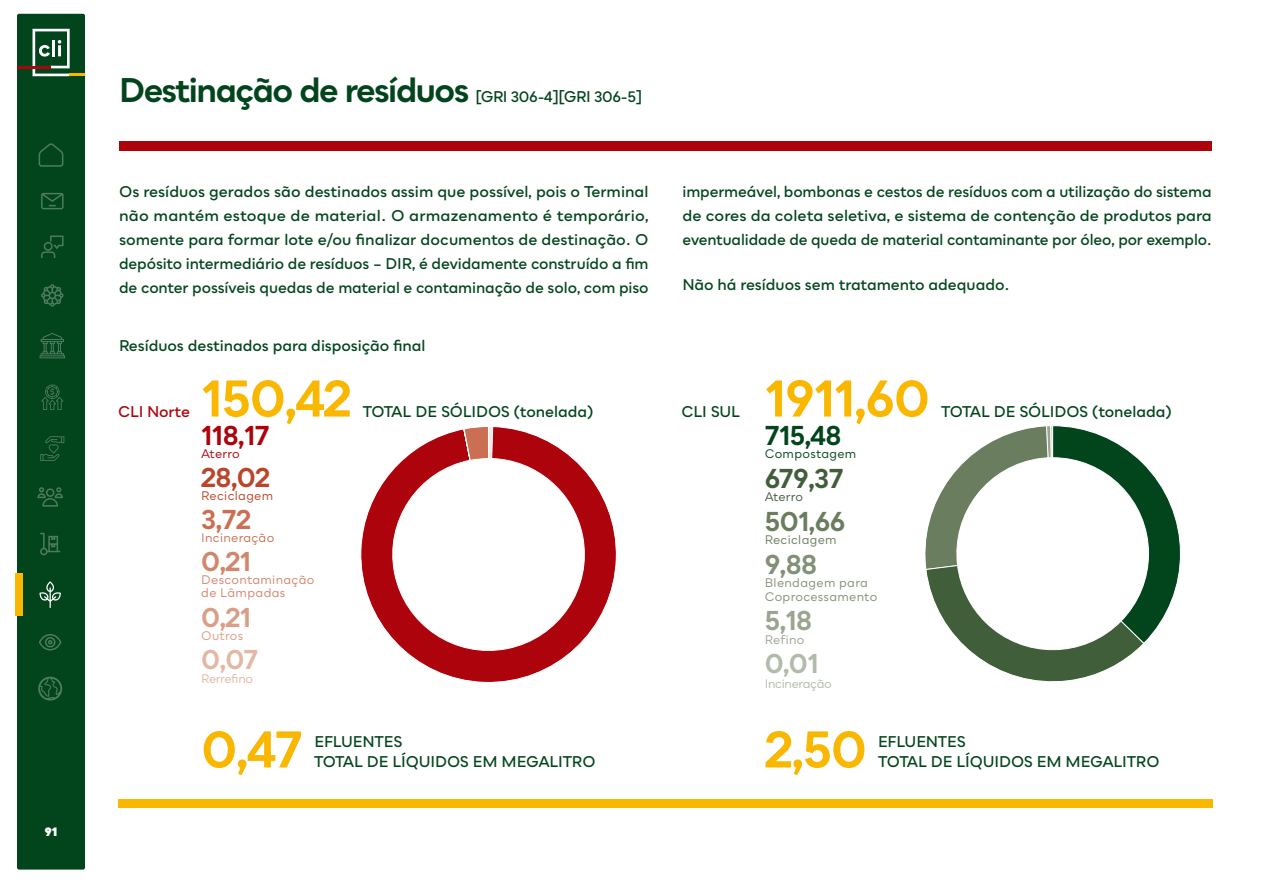
<style>
.page{position:relative;width:1263px;height:893px;background:#fff}
.page>*{position:absolute;margin:0;border:0;box-sizing:border-box;transform-origin:0 0}
.t1{font:700 51px "Bozon";letter-spacing:-.02em;color:#f9b700}
.t2{font:700 33px "Bozon";letter-spacing:-.045em;color:#02451c}
.t3{font:700 27px "Bozon";color:#405e39}
.t4{font:700 27px "Bozon";color:#6a7e5f}
.t5{font:700 27px "Bozon";color:#ac030c}
.t6{font:700 27px "Bozon";color:#02451c}
.t7{font:700 27px "Bozon";color:#bb452b}
.t8{font:700 27px "Bozon";color:#e3b7a3}
.t9{font:700 27px "Bozon";color:#b2bbaa}
.t10{font:700 27px "Bozon";color:#ca6f52}
.t11{font:700 27px "Bozon";color:#d2866b}
.t12{font:700 27px "Bozon";color:#829076}
.t13{font:700 27px "Bozon";color:#da9e86}
.t14{font:700 27px "Bozon";color:#9aa58f}
.t15{font:600 15px/24px "Bozon";letter-spacing:-.01em;color:#02451c;text-align:justify}
.t16{font:600 15px "Bozon";letter-spacing:-.025em;color:#ac030c}
.t17{font:12px/13.2px "Bozon";letter-spacing:.025em;color:#829076}
.t18{font:12px/13.2px "Bozon";letter-spacing:.025em;color:#d2866b}
.t19{font:12px "Bozon";letter-spacing:-.025em;color:#b2bbaa}
.t20{font:12px "Bozon";letter-spacing:.025em;color:#ca6f52}
.t21{font:12px "Bozon";letter-spacing:.025em;color:#02451c}
.t22{font:12px "Bozon";letter-spacing:.03em;color:#bb452b}
.t23{font:12px "Bozon";letter-spacing:.03em;color:#6a7e5f}
.t24{font:12px "Bozon";letter-spacing:-.035em;color:#e3b7a3}
.t25{font:12px "Bozon";letter-spacing:-.005em;color:#405e39}
.t26{font:12px "Bozon";letter-spacing:.015em;color:#da9e86}
.t27{font:12px "Bozon";letter-spacing:.015em;color:#9aa58f}
.t28{font:12px "Bozon";letter-spacing:-.005em;color:#ac030c}
.t29{font:900 12px "Bozon";color:#fff}
.s1{font-weight:600;font-size:15px}
</style>
<div class="page">
<div style="left:118px;top:799px;width:1094px;height:9px;background:#f9b700"></div>
<div style="left:119px;top:141px;width:1093px;height:10px;background:#ac030c"></div>
<svg style="left:361px;top:426px;width:256px;height:257px"></svg>
<svg style="left:463px;top:426px;width:30px;height:38px"></svg>
<svg style="left:925px;top:425px;width:256px;height:257px"></svg>
<div style="left:17px;top:14px;width:68px;height:856px;background:#02451c;border-radius:2px"></div>
<hr style="left:17px;top:66px;width:34px;height:2px;background:#ac030c">
<svg style="left:33px;top:29px;width:52px;height:47px"></svg>
<svg style="left:41px;top:193px;width:23px;height:17px"></svg>
<div style="left:16px;top:137px;width:69px;height:43px;background:#02451c"></div>
<svg style="left:41px;top:235px;width:23px;height:23px"></svg>
<svg style="left:41px;top:284px;width:23px;height:23px"></svg>
<svg style="left:39px;top:333px;width:26px;height:26px"></svg>
<svg style="left:41px;top:384px;width:23px;height:26px"></svg>
<svg style="left:40px;top:436px;width:25px;height:25px"></svg>
<svg style="left:37px;top:487px;width:26px;height:20px"></svg>
<svg style="left:40px;top:532px;width:21px;height:24px"></svg>
<svg style="left:16px;top:573px;width:45px;height:43px"></svg>
<svg style="left:39px;top:634px;width:23px;height:17px"></svg>
<svg style="left:38px;top:676px;width:25px;height:25px"></svg>
<p class="t29" style="left:45px;top:823px;width:14px">91</p>
<h2 class="t2" style="left:119px;top:68px;width:525px">Destinação de resíduos <span class="s1">[GRI 306-4][GRI 306-5]</span></h2>
<p class="t15" style="left:119px;top:179px;width:531px">Os resíduos gerados são destinados assim que possível, pois o Terminal não mantém estoque de material. O armazenamento é temporário, somente para formar lote e/ou finalizar documentos de destinação. O depósito intermediário de resíduos – DIR, é devidamente construído a fim de conter possíveis quedas de material e contaminação de solo, com piso</p>
<p class="t15" style="left:682px;top:179px;width:531px">impermeável, bombonas e cestos de resíduos com a utilização do sistema de cores da coleta seletiva, e sistema de contenção de produtos para eventualidade de queda de material contaminante por óleo, por exemplo.</p>
<p class="t15" style="left:682px;top:272px;width:329px">Não há resíduos sem tratamento adequado.</p>
<p class="t15" style="left:119px;top:333px;width:308px">Resíduos destinados para disposição final</p>
<h1 class="t1" style="left:201px;top:364px;width:152px">150,42</h1>
<p class="t15" style="left:363px;top:399px;width:232px">TOTAL DE SÓLIDOS (tonelada)</p>
<p class="t16" style="left:118px;top:401px;width:73px">CLI Norte</p>
<p class="t15" style="left:682px;top:399px;width:60px">CLI SUL</p>
<h3 class="t5" style="left:201px;top:418px;width:70px">118,17</h3>
<p class="t28" style="left:201px;top:446px;width:40px">Aterro</p>
<h1 class="t1" style="left:765px;top:364px;width:167px">1911,60</h1>
<h3 class="t6" style="left:765px;top:418px;width:78px">715,48</h3>
<p class="t21" style="left:765px;top:446px;width:93px">Compostagem</p>
<p class="t15" style="left:941px;top:399px;width:232px">TOTAL DE SÓLIDOS (tonelada)</p>
<h3 class="t7" style="left:201px;top:459px;width:70px">28,02</h3>
<p class="t22" style="left:201px;top:488px;width:73px">Reciclagem</p>
<h3 class="t3" style="left:765px;top:461px;width:80px">679,37</h3>
<p class="t25" style="left:765px;top:489px;width:40px">Aterro</p>
<h3 class="t10" style="left:201px;top:501px;width:51px">3,72</h3>
<p class="t20" style="left:201px;top:530px;width:75px">Incineração</p>
<h3 class="t4" style="left:765px;top:504px;width:82px">501,66</h3>
<p class="t23" style="left:765px;top:532px;width:73px">Reciclagem</p>
<h3 class="t11" style="left:201px;top:543px;width:51px">0,21</h3>
<p class="t18" style="left:201px;top:573px;width:115px">Descontaminação de Lâmpadas</p>
<h3 class="t12" style="left:765px;top:546px;width:54px">9,88</h3>
<p class="t17" style="left:765px;top:576px;width:114px">Blendagem para<br>Coprocessamento</p>
<h3 class="t13" style="left:201px;top:599px;width:51px">0,21</h3>
<p class="t26" style="left:201px;top:628px;width:44px">Outros</p>
<h3 class="t14" style="left:765px;top:603px;width:49px">5,18</h3>
<p class="t27" style="left:765px;top:631px;width:41px">Refino</p>
<h3 class="t8" style="left:201px;top:641px;width:59px">0,07</h3>
<p class="t24" style="left:201px;top:671px;width:53px">Rerrefino</p>
<h3 class="t9" style="left:765px;top:646px;width:56px">0,01</h3>
<p class="t19" style="left:765px;top:675px;width:69px">Incineração</p>
<h1 class="t1" style="left:201px;top:715px;width:103px">0,47</h1>
<h1 class="t1" style="left:765px;top:715px;width:104px">2,50</h1>
<p class="t15" style="left:315px;top:729px;width:89px">EFLUENTES</p>
<p class="t15" style="left:878px;top:729px;width:89px">EFLUENTES</p>
<p class="t15" style="left:314px;top:750px;width:283px">TOTAL DE LÍQUIDOS EM MEGALITRO</p>
<p class="t15" style="left:878px;top:750px;width:283px">TOTAL DE LÍQUIDOS EM MEGALITRO</p>
</div>
